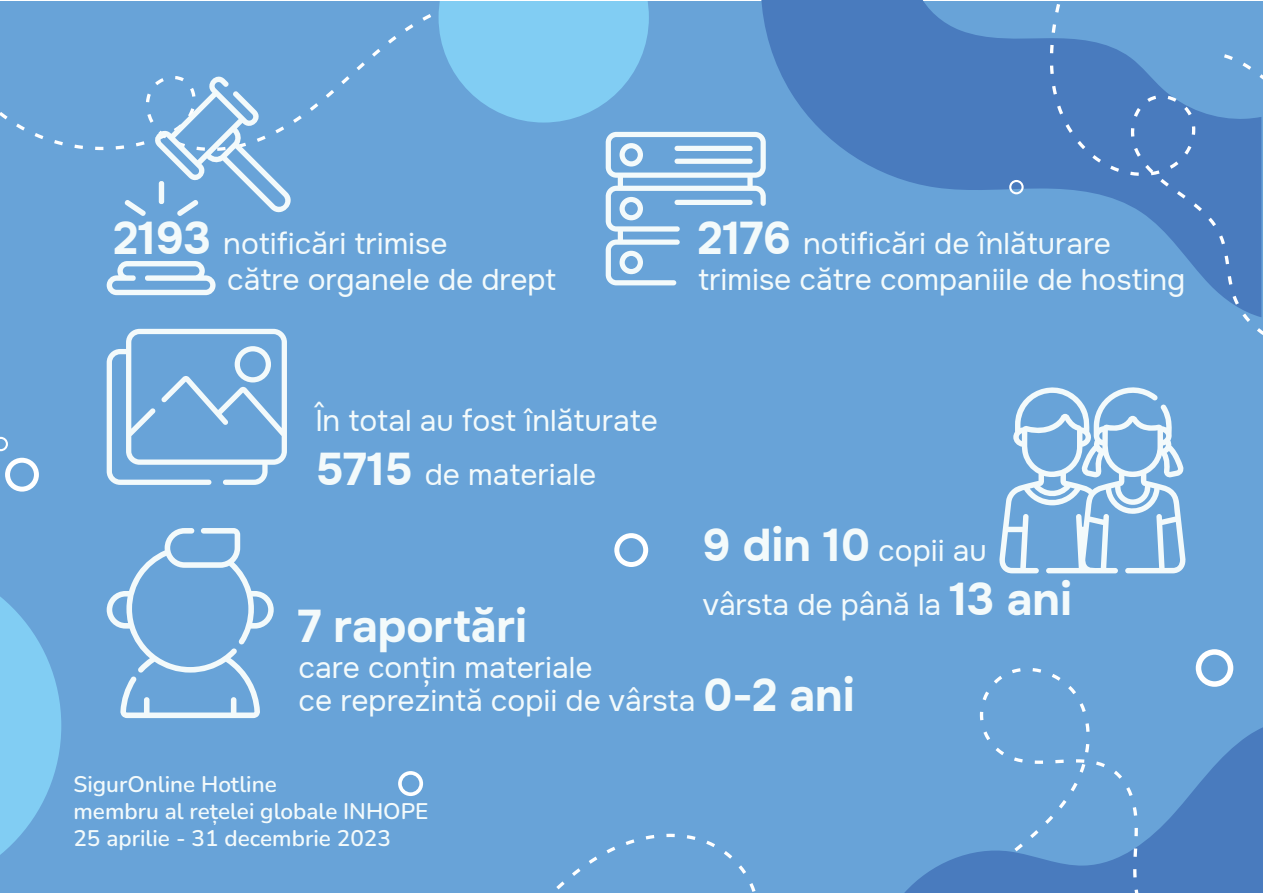
<style>
.page{position:relative;width:1263px;height:893px;background:#fff}
.page>*{position:absolute;margin:0;border:0;box-sizing:border-box;transform-origin:0 0}
.t1{font:700 45px "Onest";color:#f3fafb}
.t2{font:30px/36px "Onest";color:#f3fafb}
.t3{font:600 22.5px/27px "Nunito";color:#f3fafb}
.s1{font-weight:700;font-size:45px}
</style>
<div class="page">
<div style="left:0;top:2px;width:1263px;height:891px;background:#68a3d8"></div>
<svg style="left:761px;top:0;width:463px;height:195px;fill:#497bbe"></svg>
<svg style="left:904px;top:727px;width:359px;height:166px"></svg>
<svg style="left:0;top:437px;width:8px;height:14px"></svg>
<svg style="left:1009px;top:180px;width:15px;height:14px"></svg>
<svg style="left:5px;top:458px;width:34px;height:34px"></svg>
<svg style="left:614px;top:533px;width:34px;height:34px"></svg>
<svg style="left:398px;top:771px;width:25px;height:25px"></svg>
<svg style="left:1196px;top:649px;width:37px;height:19px"></svg>
<svg style="left:0;top:1px;width:591px;height:150px"></svg>
<svg style="left:1px;top:597px;width:60px;height:257px"></svg>
<svg style="left:439px;top:2px;width:210px;height:121px"></svg>
<svg style="left:1050px;top:4px;width:213px;height:331px"></svg>
<svg style="left:980px;top:668px;width:276px;height:225px"></svg>
<svg style="left:556px;top:834px;width:200px;height:58px"></svg>
<svg style="left:1224px;top:1px;width:39px;height:125px"></svg>
<svg style="left:107px;top:261px;width:109px;height:34px"></svg>
<svg style="left:123px;top:71px;width:175px;height:145px"></svg>
<svg style="left:606px;top:132px;width:160px;height:153px"></svg>
<svg style="left:107px;top:329px;width:180px;height:156px"></svg>
<svg style="left:107px;top:528px;width:167px;height:190px"></svg>
<svg style="left:999px;top:387px;width:186px;height:186px"></svg>
<p class="t2" style="left:227px;top:226px;width:331px;text-indent:-113px"><span class="s1">2193</span> notificări trimise<br>către organele de drept</p>
<p class="t2" style="left:698px;top:226px;width:489px"><span class="s1">2176</span> notificări de înlăturare trimise către companiile de hosting</p>
<p class="t2" style="left:316px;top:394px;width:343px;line-height:54px">În total au fost înlăturate<br><span class="s1">5715</span> de materiale</p>
<p class="t2" style="left:703px;top:524px;width:371px;line-height:54px"><span class="s1">9 din 10</span> copii au vârsta de până la <span class="s1">13 ani</span></p>
<h1 class="t1" style="left:299px;top:599px;width:230px">7 raportări</h1>
<p class="t2" style="left:299px;top:652px;width:558px;line-height:33px">care conțin materiale<br>ce reprezintă copii de vârsta <span class="s1">0-2 ani</span></p>
<p class="t3" style="left:73px;top:770px;width:356px">SigurOnline Hotline<br>membru al rețelei globale INHOPE<br>25 aprilie - 31 decembrie 2023</p>
</div>
